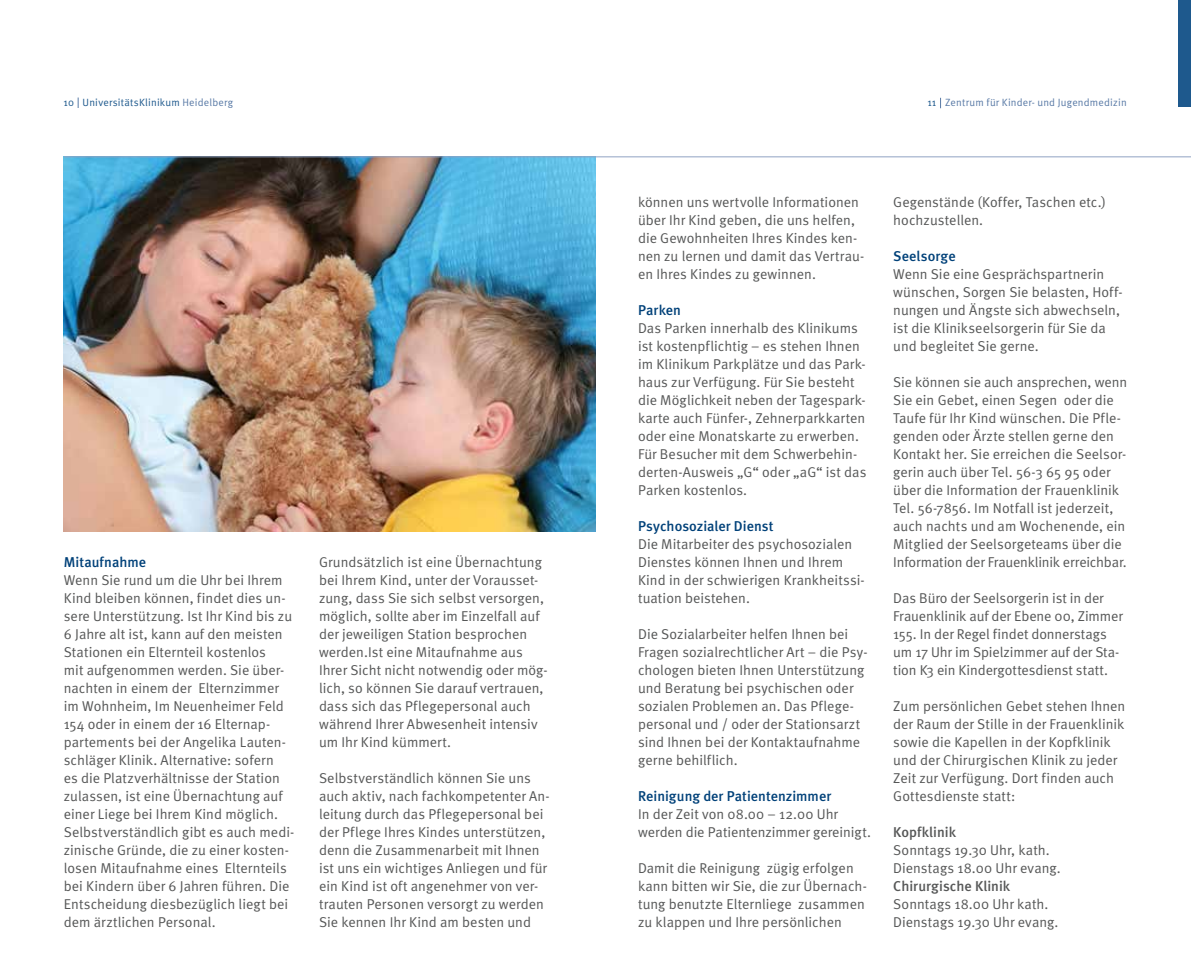
<style>
.page{position:relative;width:1191px;height:978px;background:#fff}
.page>*{position:absolute;margin:0;border:0;box-sizing:border-box;transform-origin:0 0}
.t1{font:14.25px/18px "Meta Normal";letter-spacing:.005em;color:#565757}
.t2{font:500 14.25px "Meta";letter-spacing:.005em;color:#004179}
.t3{font:500 14.25px "Meta";color:#565757}
.t4{font:10.5px "Meta Normal";letter-spacing:.02em;color:#597aa6}
.t5{font:10.5px "Meta Normal";letter-spacing:.025em;color:#1e598d}
.s1{color:#597aa6}
.s2{color:#1e598d}
</style>
<div class="page">
<div style="left:1178px;top:0;width:13px;height:106px;background:#1e598d"></div>
<img style="left:64px;top:157px;width:531px;height:374px">
<hr style="left:64px;top:156px;width:1127px;height:1px;background:#90a2c3">
<p class="t5" style="left:63px;top:96px;width:171px">10 UniversitätsKlinikum <span class="s1">Heidelberg</span></p>
<p class="t4" style="left:927px;top:97px;width:201px"><span class="s2">11</span> Zentrum für Kinder- und Jugendmedizin</p>
<p class="t2" style="left:64px;top:554px;width:84px">Mitaufnahme</p>
<p class="t1" style="left:64px;top:571px;width:232px">Wenn Sie rund um die Uhr bei Ihrem Kind bleiben können, findet dies un&shy;sere Unterstützung. Ist Ihr Kind bis zu 6 Jahre alt ist, kann auf den meisten Stationen ein Elternteil kostenlos<br>mit aufgenommen werden. Sie über&shy;nachten in einem der Elternzimmer im Wohnheim, Im Neuenheimer Feld 154 oder in einem der 16 Elternap&shy;partements bei der Angelika Lauten&shy;schläger Klinik. Alternative: sofern<br>es die Platzverhältnisse der Station zulassen, ist eine Übernachtung auf einer Liege bei Ihrem Kind möglich.<br>Selbstverständlich gibt es auch medi&shy;zinische Gründe, die zu einer kosten&shy;losen Mitaufnahme eines Elternteils bei Kindern über 6 Jahren führen. Die Entscheidung diesbezüglich liegt bei dem ärztlichen Personal.</p>
<p class="t1" style="left:319px;top:553px;width:230px">Grundsätzlich ist eine Übernachtung bei Ihrem Kind, unter der Vorausset&shy;zung, dass Sie sich selbst versorgen, möglich, sollte aber im Einzelfall auf der jeweiligen Station besprochen werden.Ist eine Mitaufnahme aus Ihrer Sicht nicht notwendig oder mög&shy;lich, so können Sie darauf vertrauen, dass sich das Pflegepersonal auch während Ihrer Abwesenheit intensiv um Ihr Kind kümmert.</p>
<p class="t1" style="left:319px;top:769px;width:232px">Selbstverständlich können Sie uns auch aktiv, nach fachkompetenter An&shy;leitung durch das Pflegepersonal bei der Pflege Ihres Kindes unterstützen, denn die Zusammenarbeit mit Ihnen ist uns ein wichtiges Anliegen und für ein Kind ist oft angenehmer von ver&shy;trauten Personen versorgt zu werden Sie kennen Ihr Kind am besten und</p>
<p class="t1" style="left:638px;top:193px;width:228px">können uns wertvolle Informationen über Ihr Kind geben, die uns helfen, die Gewohnheiten Ihres Kindes ken&shy;nen zu lernen und damit das Vertrau&shy;en Ihres Kindes zu gewinnen.</p>
<p class="t2" style="left:638px;top:302px;width:44px">Parken</p>
<p class="t1" style="left:638px;top:319px;width:230px">Das Parken innerhalb des Klinikums ist kostenpflichtig – es stehen Ihnen im Klinikum Parkplätze und das Park&shy;haus zur Verfügung. Für Sie besteht die Möglichkeit neben der Tagespark&shy;karte auch Fünfer-, Zehnerparkkarten oder eine Monatskarte zu erwerben.<br>Für Besucher mit dem Schwerbehin&shy;derten-Ausweis „G“ oder „aG“ ist das Parken kostenlos.</p>
<p class="t2" style="left:638px;top:518px;width:137px">Psychosozialer Dienst</p>
<p class="t1" style="left:638px;top:535px;width:228px">Die Mitarbeiter des psychosozialen<br>Dienstes können Ihnen und Ihrem<br>Kind in der schwierigen Krankheitssi&shy;tuation beistehen.</p>
<p class="t1" style="left:638px;top:625px;width:231px">Die Sozialarbeiter helfen Ihnen bei Fragen sozialrechtlicher Art – die Psy&shy;chologen bieten Ihnen Unterstützung und Beratung bei psychischen oder sozialen Problemen an. Das Pflege&shy;personal und / oder der Stationsarzt sind Ihnen bei der Kontaktaufnahme gerne behilflich.</p>
<p class="t2" style="left:638px;top:788px;width:195px">Reinigung der Patientenzimmer</p>
<p class="t1" style="left:638px;top:805px;width:234px">In der Zeit von 08.00 – 12.00 Uhr werden die Patientenzimmer gereinigt.</p>
<p class="t1" style="left:638px;top:859px;width:230px">Damit die Reinigung zügig erfolgen kann bitten wir Sie, die zur Übernach&shy;tung benutzte Elternliege zusammen zu klappen und Ihre persönlichen</p>
<p class="t1" style="left:893px;top:193px;width:214px">Gegenstände (Koffer, Taschen etc.) hochzustellen.</p>
<p class="t2" style="left:893px;top:248px;width:64px">Seelsorge</p>
<p class="t1" style="left:893px;top:265px;width:231px">Wenn Sie eine Gesprächspartnerin wünschen, Sorgen Sie belasten, Hoff&shy;nungen und Ängste sich abwechseln, ist die Klinikseelsorgerin für Sie da und begleitet Sie gerne.</p>
<p class="t1" style="left:893px;top:373px;width:235px">Sie können sie auch ansprechen, wenn Sie ein Gebet, einen Segen oder die Taufe für Ihr Kind wünschen. Die Pfle&shy;genden oder Ärzte stellen gerne den Kontakt her. Sie erreichen die Seelsor&shy;gerin auch über Tel. 56-3 65 95 oder über die Information der Frauenklinik Tel. 56-7856. Im Notfall ist jederzeit, auch nachts und am Wochenende, ein Mitglied der Seelsorgeteams über die Information der Frauenklinik erreichbar.</p>
<p class="t1" style="left:893px;top:589px;width:231px">Das Büro der Seelsorgerin ist in der Frauenklinik auf der Ebene 00, Zimmer 155. In der Regel findet donnerstags um 17 Uhr im Spielzimmer auf der Sta&shy;tion K3 ein Kindergottesdienst statt.</p>
<p class="t1" style="left:893px;top:697px;width:234px">Zum persönlichen Gebet stehen Ihnen der Raum der Stille in der Frauenklinik sowie die Kapellen in der Kopfklinik und der Chirurgischen Klinik zu jeder Zeit zur Verfügung. Dort finden auch Gottesdienste statt:</p>
<p class="t3" style="left:893px;top:824px;width:64px">Kopfklinik</p>
<p class="t1" style="left:893px;top:841px;width:169px">Sonntags 19.30 Uhr, kath.<br>Dienstags 18.00 Uhr evang.</p>
<p class="t3" style="left:893px;top:878px;width:118px">Chirurgische Klinik</p>
<p class="t1" style="left:893px;top:895px;width:167px">Sonntags 18.00 Uhr kath.<br>Dienstags 19.30 Uhr evang.</p>
</div>
